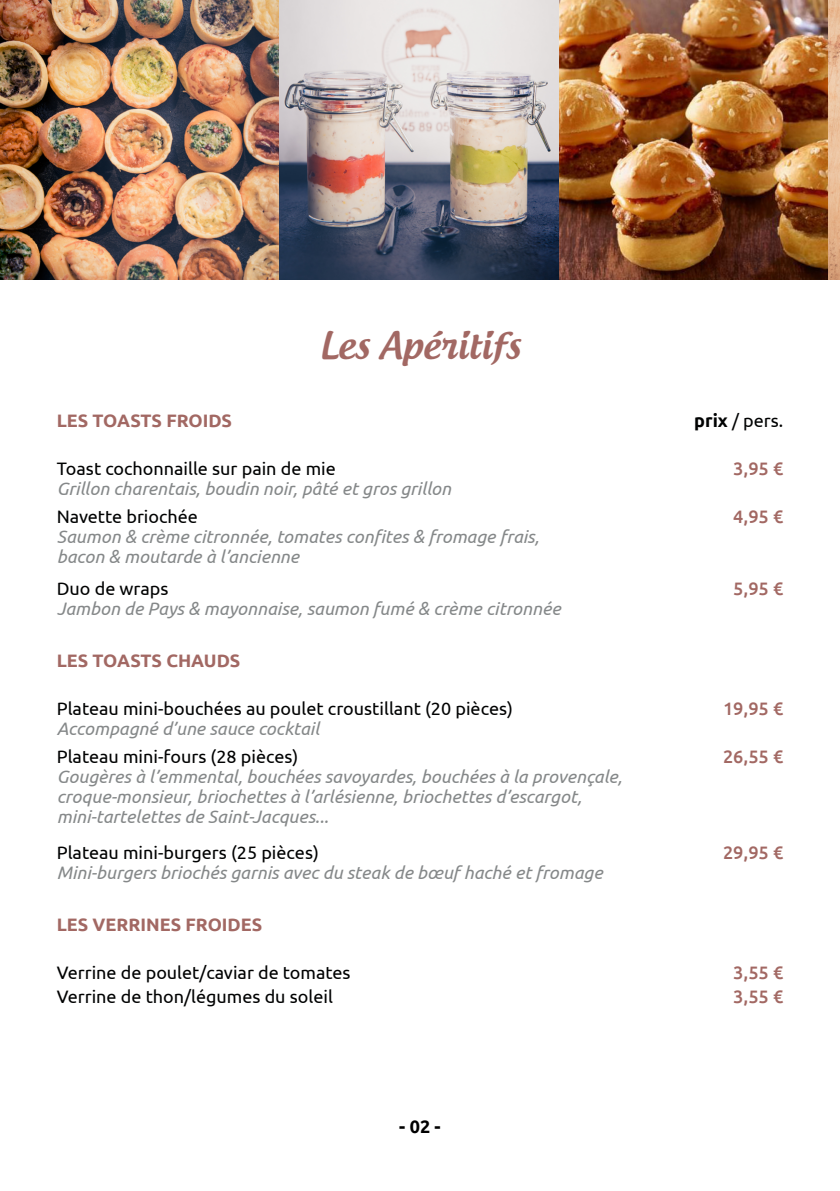
<style>
.page{position:relative;width:840px;height:1191px;background:#fff}
.page>*{position:absolute;margin:0;border:0;box-sizing:border-box;transform-origin:0 0}
.t1{font:500 36px "Androgyne";color:#a26863}
.t2{font:italic 18px/20px "Ubuntu";color:#858889}
.t3{font:18px/24px "Ubuntu";color:#010202}
.t4{font:700 18px "Ubuntu";color:#a26863}
.t5{font:500 18px/24px "Ubuntu";color:#a26863}
.t6{font:700 18px "Ubuntu";color:#000}
.s1{font-weight:700}
</style>
<div class="page">
<img style="left:0;top:0;width:279px;height:279px">
<img style="left:279px;top:0;width:280px;height:279px">
<img style="left:559px;top:0;width:269px;height:279px">
<img style="left:828px;top:0;width:11px;height:279px">
<h1 class="t1" style="left:319px;top:322px;width:202px">Les Apéritifs</h1>
<p class="t4" style="left:57px;top:409px;width:177px">LES TOASTS FROIDS</p>
<p class="t3" style="left:57px;top:455px;width:280px">Toast cochonnaille sur pain de mie</p>
<p class="t2" style="left:57px;top:477px;width:395px">Grillon charentais, boudin noir, pâté et gros grillon</p>
<p class="t3" style="left:57px;top:503px;width:143px">Navette briochée</p>
<p class="t2" style="left:57px;top:525px;width:483px">Saumon &amp; crème citronnée, tomates confites &amp; fromage frais, bacon &amp; moutarde à l’ancienne</p>
<p class="t3" style="left:57px;top:575px;width:113px">Duo de wraps</p>
<p class="t2" style="left:57px;top:597px;width:505px">Jambon de Pays &amp; mayonnaise, saumon fumé &amp; crème citronnée</p>
<p class="t4" style="left:57px;top:649px;width:185px">LES TOASTS CHAUDS</p>
<p class="t3" style="left:57px;top:695px;width:457px">Plateau mini-bouchées au poulet croustillant (20 pièces)</p>
<p class="t2" style="left:57px;top:717px;width:264px">Accompagné d’une sauce cocktail</p>
<p class="t3" style="left:57px;top:743px;width:243px">Plateau mini-fours (28 pièces)</p>
<p class="t2" style="left:57px;top:765px;width:566px">Gougères à l’emmental, bouchées savoyardes, bouchées à la provençale, croque-monsieur, briochettes à l’arlésienne, briochettes d’escargot, mini-tartelettes de Saint-Jacques...</p>
<p class="t3" style="left:57px;top:839px;width:263px">Plateau mini-burgers (25 pièces)</p>
<p class="t2" style="left:57px;top:861px;width:547px">Mini-burgers briochés garnis avec du steak de bœuf haché et fromage</p>
<p class="t4" style="left:57px;top:913px;width:207px">LES VERRINES FROIDES</p>
<p class="t3" style="left:57px;top:959px;width:295px">Verrine de poulet/caviar de tomates<br>Verrine de thon/légumes du soleil</p>
<p class="t6" style="left:399px;top:1115px;width:43px">- 02 -</p>
<p class="t3" style="left:693px;top:407px;width:90px"><span class="s1">prix</span> / pers.</p>
<p class="t5" style="left:732px;top:455px;width:51px">3,95 €</p>
<p class="t5" style="left:732px;top:503px;width:51px">4,95 €</p>
<p class="t5" style="left:732px;top:575px;width:51px">5,95 €</p>
<p class="t5" style="left:722px;top:695px;width:62px">19,95 €</p>
<p class="t5" style="left:722px;top:743px;width:62px">26,55 €</p>
<p class="t5" style="left:722px;top:839px;width:62px">29,95 €</p>
<p class="t5" style="left:732px;top:959px;width:51px">3,55 €<br>3,55 €</p>
</div>
